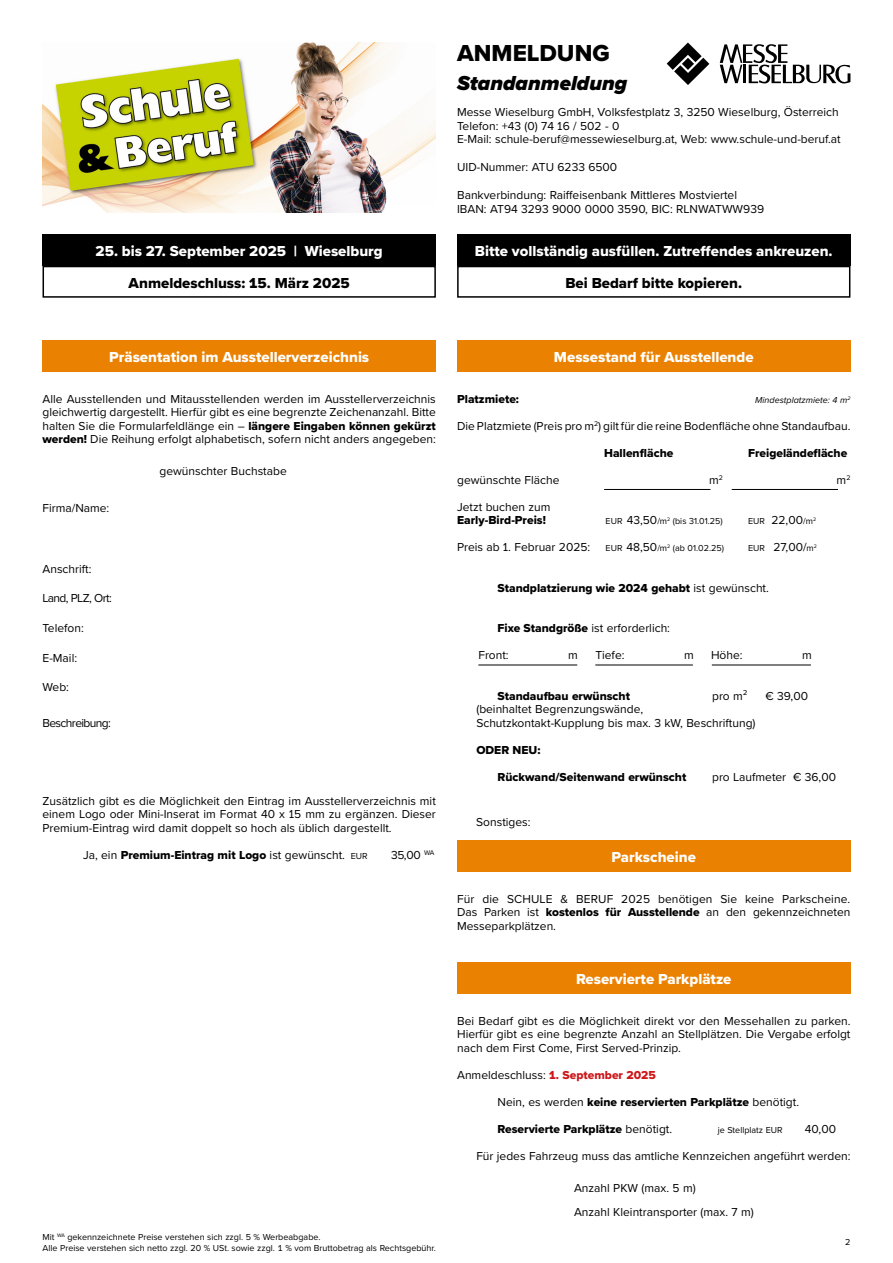
<style>
.page{position:relative;width:893px;height:1263px;background:#fff}
.page>*{position:absolute;margin:0;border:0;box-sizing:border-box;transform-origin:0 0}
.t1{font:24px "Proxima Nova Extrabld";color:#000}
.t2{font:italic 900 21px "Proxima Nova";color:#000}
.t3{font:15px "Proxima Nova Extrabld";color:#fff}
.t4{font:15px "Proxima Nova Extrabld";color:#000}
.t5{font:12px/13.5px "Proxima Nova";color:#000}
.t6{font:12px "Proxima Nova Extrabld";color:#000}
.t7{font:12px "Proxima Nova";letter-spacing:-.05em;color:#000}
.t8{font:9px/10.5px "Proxima Nova";color:#000}
.t9{font:italic 9px "Proxima Nova";color:#000}
.s1{font-family:"Proxima Nova Extrabld"}
.s2{font-size:12px}
.s3{font-size:9px}
.s4{font-family:"Proxima Nova"}
.s5{font-family:"Proxima Nova";font-size:9px}
.s6{font-family:"Proxima Nova Extrabld";color:#cd1719}
</style>
<div class="page">
<div style="left:457px;top:340px;width:393px;height:32px;background:#ea8100"></div>
<hr style="left:604px;top:489px;width:106px;height:1px;background:#000">
<hr style="left:732px;top:489px;width:106px;height:1px;background:#000">
<hr style="left:478px;top:665px;width:99px;height:1px;background:#000">
<hr style="left:595px;top:665px;width:98px;height:1px;background:#000">
<hr style="left:712px;top:665px;width:99px;height:1px;background:#000">
<div style="left:43px;top:340px;width:393px;height:32px;background:#ea8100"></div>
<div style="left:457px;top:840px;width:393px;height:32px;background:#ea8100"></div>
<div style="left:457px;top:962px;width:393px;height:32px;background:#ea8100"></div>
<div style="left:457px;top:234px;width:393px;height:32px;background:#000"></div>
<div style="left:43px;top:234px;width:393px;height:32px;background:#000"></div>
<div style="left:457px;top:266px;width:393px;height:32px;border:2px solid #000"></div>
<div style="left:43px;top:266px;width:393px;height:32px;border:2px solid #000"></div>
<svg style="left:667px;top:43px;width:42px;height:42px"></svg>
<svg style="left:720px;top:44px;width:130px;height:40px"></svg>
<img style="left:43px;top:43px;width:393px;height:170px">
<h1 class="t1" style="left:457px;top:36px;width:154px">ANMELDUNG</h1>
<h2 class="t2" style="left:457px;top:68px;width:172px">Standanmeldung</h2>
<p class="t5" style="left:457px;top:104px;width:385px">Messe Wieselburg GmbH, Volksfestplatz 3, 3250 Wieselburg, Österreich<br>Telefon: +43 (0) 74 16 / 502 - 0<br>E-Mail: schule-beruf@messewieselburg.at, Web: www.schule-und-beruf.at</p>
<p class="t5" style="left:457px;top:160px;width:162px">UID-Nummer: ATU 6233 6500</p>
<p class="t5" style="left:457px;top:187px;width:308px">Bankverbindung: Raiffeisenbank Mittleres Mostviertel<br>IBAN: AT94 3293 9000 0000 3590, BIC: RLNWATWW939</p>
<p class="t3" style="left:96px;top:240px;width:289px">25. bis 27. September 2025 | Wieselburg</p>
<p class="t3" style="left:475px;top:240px;width:359px">Bitte vollständig ausfüllen. Zutreffendes ankreuzen.</p>
<p class="t4" style="left:129px;top:271px;width:223px">Anmeldeschluss: 15. März 2025</p>
<p class="t4" style="left:565px;top:271px;width:178px">Bei Bedarf bitte kopieren.</p>
<p class="t3" style="left:109px;top:346px;width:262px">Präsentation im Ausstellerverzeichnis</p>
<p class="t5" style="left:43px;top:392px;width:395px;text-align:justify">Alle Ausstellenden und Mitausstellenden werden im Ausstellerverzeichnis gleichwertig dargestellt. Hierfür gibt es eine begrenzte Zeichenanzahl. Bitte halten Sie die Formularfeldlänge ein – <span class="s1">längere Eingaben können gekürzt werden!</span> Die Reihung erfolgt alphabetisch, sofern nicht anders angegeben:</p>
<p class="t5" style="left:159px;top:463px;width:129px">gewünschter Buchstabe</p>
<p class="t5" style="left:43px;top:500px;width:68px">Firma/Name:</p>
<p class="t3" style="left:554px;top:346px;width:201px">Messestand für Ausstellende</p>
<p class="t6" style="left:457px;top:390px;width:63px">Platzmiete:</p>
<p class="t9" style="left:755px;top:393px;width:97px">Mindestplatzmiete: 4 m<sup>2</sup></p>
<p class="t5" style="left:457px;top:419px;width:395px">Die Platzmiete (Preis pro m<sup>2</sup>) gilt für die reine Bodenfläche ohne Standaufbau.</p>
<p class="t6" style="left:604px;top:444px;width:71px">Hallenfläche</p>
<p class="t6" style="left:748px;top:444px;width:101px">Freigeländefläche</p>
<p class="t5" style="left:457px;top:473px;width:104px">gewünschte Fläche</p>
<p class="t5" style="left:709px;top:473px;width:15px">m<sup>2</sup></p>
<p class="t5" style="left:837px;top:473px;width:15px">m<sup>2</sup></p>
<p class="t5" style="left:457px;top:500px;width:95px">Jetzt buchen zum</p>
<p class="t6" style="left:457px;top:511px;width:90px">Early-Bird-Preis!</p>
<p class="t8" style="left:606px;top:516px;width:119px">EUR <span class="s2">43,50</span>/m<sup>2</sup> (bis 31.01.25)</p>
<p class="t8" style="left:748px;top:516px;width:69px">EUR <span class="s2">22,00</span>/m<sup>2</sup></p>
<p class="t5" style="left:457px;top:540px;width:135px">Preis ab 1. Februar 2025:</p>
<p class="t8" style="left:606px;top:543px;width:120px">EUR <span class="s2">48,50</span>/m<sup>2</sup> (ab 01.02.25)</p>
<p class="t5" style="left:748px;top:540px;width:70px"><span class="s3">EUR</span> 27,00/<span class="s3">m</span><sup>2</sup></p>
<p class="t6" style="left:498px;top:579px;width:273px">Standplatzierung wie 2024 gehabt <span class="s4">ist gewünscht.</span></p>
<p class="t5" style="left:498px;top:621px;width:174px"><span class="s1">Fixe Standgröße</span> ist erforderlich:</p>
<p class="t5" style="left:478px;top:648px;width:32px">Front:</p>
<p class="t5" style="left:568px;top:648px;width:11px">m</p>
<p class="t5" style="left:595px;top:648px;width:31px">Tiefe:</p>
<p class="t5" style="left:684px;top:648px;width:11px">m</p>
<p class="t5" style="left:711px;top:648px;width:33px">Höhe:</p>
<p class="t5" style="left:802px;top:648px;width:11px">m</p>
<p class="t6" style="left:498px;top:687px;width:134px">Standaufbau erwünscht</p>
<p class="t5" style="left:712px;top:689px;width:37px">pro m²</p>
<p class="t5" style="left:765px;top:689px;width:44px">€ 39,00</p>
<p class="t5" style="left:476px;top:702px;width:281px">(beinhaltet Begrenzungswände,<br>Schutzkontakt-Kupplung bis max. 3 kW, Beschriftung)</p>
<p class="t6" style="left:476px;top:741px;width:66px">ODER NEU:</p>
<p class="t6" style="left:498px;top:768px;width:190px">Rückwand/Seitenwand erwünscht</p>
<p class="t5" style="left:712px;top:770px;width:125px">pro Laufmeter € 36,00</p>
<p class="t5" style="left:476px;top:814px;width:56px">Sonstiges:</p>
<p class="t5" style="left:43px;top:561px;width:50px">Anschrift:</p>
<p class="t7" style="left:43px;top:589px;width:71px">Land, PLZ, Ort:</p>
<p class="t5" style="left:43px;top:620px;width:43px">Telefon:</p>
<p class="t5" style="left:43px;top:650px;width:36px">E-Mail:</p>
<p class="t5" style="left:43px;top:680px;width:28px">Web:</p>
<p class="t7" style="left:43px;top:714px;width:70px">Beschreibung:</p>
<p class="t5" style="left:43px;top:793px;width:395px;text-align:justify">Zusätzlich gibt es die Möglichkeit den Eintrag im Ausstellerverzeichnis mit einem Logo oder Mini-Inserat im Format 40 x 15 mm zu ergänzen. Dieser Premium-Eintrag wird damit doppelt so hoch als üblich dargestellt.</p>
<p class="t6" style="left:83px;top:846px;width:286px"><span class="s4">Ja, ein</span> Premium-Eintrag mit Logo <span class="s4">ist gewünscht.</span> <span class="s5">EUR</span></p>
<p class="t5" style="left:391px;top:847px;width:45px">35,00 <sup>WA</sup></p>
<p class="t3" style="left:612px;top:846px;width:86px">Parkscheine</p>
<p class="t5" style="left:457px;top:892px;width:395px;text-align:justify">Für die SCHULE &amp; BERUF 2025 benötigen Sie keine Parkscheine.<br>Das Parken ist <span class="s1">kostenlos für Ausstellende</span> an den gekennzeichneten Messeparkplätzen.</p>
<p class="t8" style="left:43px;top:1231px;width:395px">Mit <sup>WA</sup> gekennzeichnete Preise verstehen sich zzgl. 5 % Werbeabgabe.<br>Alle Preise verstehen sich netto zzgl. 20 % USt. sowie zzgl. 1 % vom Bruttobetrag als Rechtsgebühr.</p>
<p class="t3" style="left:576px;top:968px;width:157px">Reservierte Parkplätze</p>
<p class="t5" style="left:457px;top:1013px;width:395px;text-align:justify">Bei Bedarf gibt es die Möglichkeit direkt vor den Messehallen zu parken.<br>Hierfür gibt es eine begrenzte Anzahl an Stellplätzen. Die Vergabe erfolgt nach dem First Come, First Served-Prinzip.</p>
<p class="t5" style="left:457px;top:1067px;width:200px">Anmeldeschluss: <span class="s6">1. September 2025</span></p>
<p class="t6" style="left:498px;top:1093px;width:303px"><span class="s4">Nein, es werden</span> keine reservierten Parkplätze <span class="s4">benötigt.</span></p>
<p class="t6" style="left:498px;top:1120px;width:176px">Reservierte Parkplätze <span class="s4">benötigt.</span></p>
<p class="t8" style="left:718px;top:1124px;width:66px">je Stellplatz EUR</p>
<p class="t5" style="left:805px;top:1121px;width:33px">40,00</p>
<p class="t5" style="left:476px;top:1148px;width:376px">Für jedes Fahrzeug muss das amtliche Kennzeichen angeführt werden:</p>
<p class="t5" style="left:574px;top:1176px;width:181px;line-height:23.7px">Anzahl PKW (max. 5 m)<br>Anzahl Kleintransporter (max. 7 m)</p>
<p class="t8" style="left:845px;top:1236px;width:7px">2</p>
</div>
